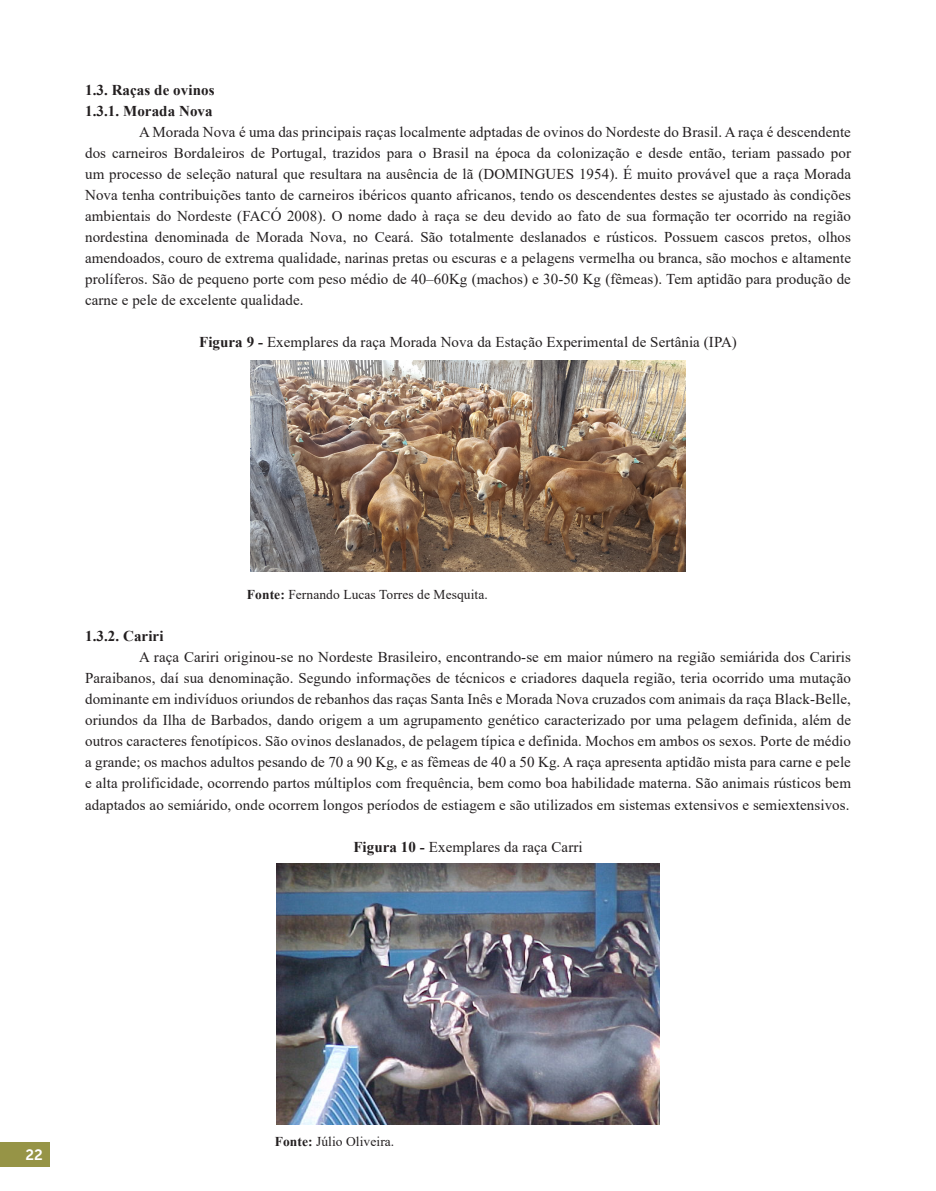
<style>
.page{position:relative;width:936px;height:1191px;background:#fff}
.page>*{position:absolute;margin:0;border:0;box-sizing:border-box;transform-origin:0 0}
.t1{font:15px/21px "Times New Roman";letter-spacing:.005em;color:#231f20;text-align:justify}
.t2{font:700 15px/21px "Times New Roman";letter-spacing:.005em;color:#231f20}
.t3{font:15px "Museo Sans 700";color:#fff}
.t4{font:13.5px "Times New Roman";letter-spacing:.005em;color:#231f20}
.s1{font-weight:700}
</style>
<div class="page">
<div style="left:0;top:1142px;width:49px;height:24px;background:#969446"></div>
<img style="left:250px;top:360px;width:436px;height:211px">
<img style="left:276px;top:863px;width:384px;height:261px">
<p class="t2" style="left:85px;top:79px;width:131px">1.3. Raças de ovinos<br>1.3.1. Morada Nova</p>
<p class="t1" style="left:85px;top:121px;width:767px;text-indent:54px">A Morada Nova é uma das principais raças localmente adptadas de ovinos do Nordeste do Brasil. A raça é descendente dos carneiros Bordaleiros de Portugal, trazidos para o Brasil na época da colonização e desde então, teriam passado por um processo de seleção natural que resultara na ausência de lã (DOMINGUES 1954). É muito provável que a raça Morada Nova tenha contribuições tanto de carneiros ibéricos quanto africanos, tendo os descendentes destes se ajustado às condições ambientais do Nordeste (FACÓ 2008). O nome dado à raça se deu devido ao fato de sua formação ter ocorrido na região nordestina denominada de Morada Nova, no Ceará. São totalmente deslanados e rústicos. Possuem cascos pretos, olhos amendoados, couro de extrema qualidade, narinas pretas ou escuras e a pelagens vermelha ou branca, são mochos e altamente prolíferos. São de pequeno porte com peso médio de 40–60Kg (machos) e 30-50 Kg (fêmeas). Tem aptidão para produção de carne e pele de excelente qualidade.</p>
<p class="t1" style="left:199px;top:331px;width:539px"><span class="s1">Figura 9 -</span> Exemplares da raça Morada Nova da Estação Experimental de Sertânia (IPA)</p>
<p class="t4" style="left:247px;top:585px;width:242px"><span class="s1">Fonte:</span> Fernando Lucas Torres de Mesquita.</p>
<p class="t2" style="left:85px;top:625px;width:80px">1.3.2. Cariri</p>
<p class="t1" style="left:85px;top:646px;width:767px;text-indent:54px">A raça Cariri originou-se no Nordeste Brasileiro, encontrando-se em maior número na região semiárida dos Cariris Paraibanos, daí sua denominação. Segundo informações de técnicos e criadores daquela região, teria ocorrido uma mutação dominante em indivíduos oriundos de rebanhos das raças Santa Inês e Morada Nova cruzados com animais da raça Black-Belle, oriundos da Ilha de Barbados, dando origem a um agrupamento genético caracterizado por uma pelagem definida, além de outros caracteres fenotípicos. São ovinos deslanados, de pelagem típica e definida. Mochos em ambos os sexos. Porte de médio a grande; os machos adultos pesando de 70 a 90 Kg, e as fêmeas de 40 a 50 Kg. A raça apresenta aptidão mista para carne e pele e alta prolificidade, ocorrendo partos múltiplos com frequência, bem como boa habilidade materna. São animais rústicos bem adaptados ao semiárido, onde ocorrem longos períodos de estiagem e são utilizados em sistemas extensivos e semiextensivos.</p>
<p class="t1" style="left:353px;top:835px;width:231px"><span class="s1">Figura 10 -</span> Exemplares da raça Carri</p>
<p class="t3" style="left:25px;top:1146px;width:19px">22</p>
<p class="t4" style="left:275px;top:1131px;width:121px"><span class="s1">Fonte:</span> Júlio Oliveira.</p>
</div>
